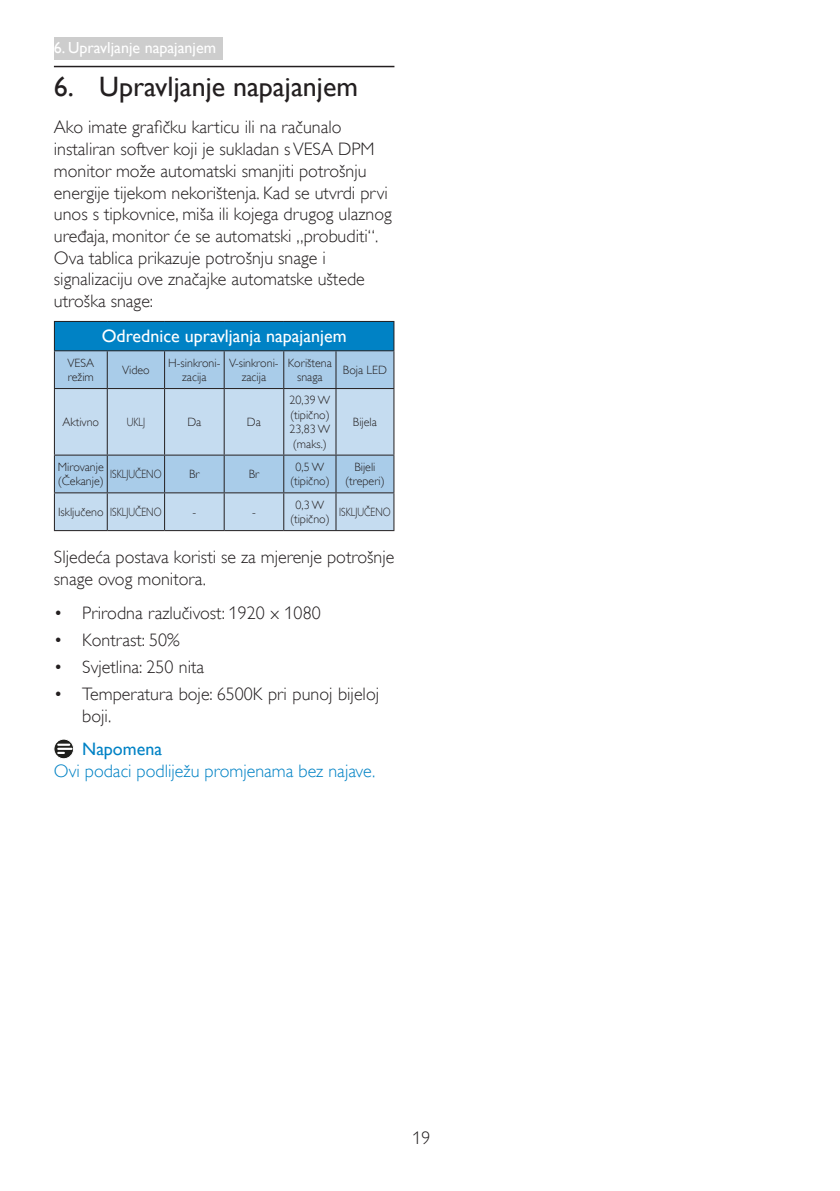
<style>
.page{position:relative;width:840px;height:1191px;background:#fff}
.page>*{position:absolute;margin:0;border:0;box-sizing:border-box;transform-origin:0 0}
.Main_Heading{font:28px "Gill Sans Alt One WGL";color:#231f20}
.chapter-paragraph{font:18px/21.6px "Gill Sans Alt One WGL Light";color:#231f20}
.Bullet{font:18px/21.6px "Gill Sans Alt One WGL Light";color:#231f20}
.Note_body{font:18px "Gill Sans Alt One WGL Light";color:#0082c5}
.t1{font:18px "Gill Sans Alt One WGL";color:#fff}
.Heading_4_Blue{font:18px "Gill Sans Alt One WGL";color:#0082c5}
.t2{font:16px "Gill Sans Alt One WGL";color:#fff}
.t3{font:12px/14.4px "Gill Sans Alt One WGL Light";color:#231f20;text-align:center}
.t4{font:12px "Gill Sans Alt One WGL Light";color:#231f20;scale:.8 1}
</style>
<div class="page">
<div style="left:54px;top:37px;width:168px;height:23px;background:#cdcdcd"></div>
<hr style="left:54px;top:66px;width:340px;height:1px;background:#231f20">
<div style="left:54px;top:321px;width:340px;height:30px;background:#0082c5"></div>
<div style="left:55px;top:351px;width:338px;height:37px;background:#a9cce9"></div>
<svg style="left:55px;top:389px;width:338px;height:141px;background:#bbd5eb"></svg>
<svg style="left:54px;top:322px;width:1px;height:28px"></svg>
<svg style="left:393px;top:322px;width:1px;height:28px"></svg>
<hr style="left:54px;top:321px;width:53px;height:1px;background:#231f20">
<hr style="left:107px;top:321px;width:57px;height:1px;background:#231f20">
<hr style="left:164px;top:321px;width:60px;height:1px;background:#231f20">
<hr style="left:224px;top:321px;width:59px;height:1px;background:#231f20">
<hr style="left:283px;top:321px;width:53px;height:1px;background:#231f20">
<hr style="left:336px;top:321px;width:58px;height:1px;background:#231f20">
<hr style="left:54px;top:350px;width:53px;height:1px;background:#231f20">
<hr style="left:107px;top:350px;width:57px;height:1px;background:#231f20">
<hr style="left:164px;top:350px;width:60px;height:1px;background:#231f20">
<hr style="left:224px;top:350px;width:59px;height:1px;background:#231f20">
<hr style="left:283px;top:350px;width:53px;height:1px;background:#231f20">
<hr style="left:336px;top:350px;width:58px;height:1px;background:#231f20">
<hr style="left:54px;top:351px;width:1px;height:37px;background:#231f20">
<hr style="left:107px;top:351px;width:1px;height:37px;background:#231f20">
<hr style="left:164px;top:351px;width:1px;height:37px;background:#231f20">
<hr style="left:223px;top:351px;width:1px;height:37px;background:#231f20">
<hr style="left:283px;top:351px;width:1px;height:37px;background:#231f20">
<hr style="left:335px;top:351px;width:1px;height:37px;background:#231f20">
<hr style="left:393px;top:351px;width:1px;height:37px;background:#231f20">
<hr style="left:54px;top:389px;width:1px;height:65px;background:#231f20">
<hr style="left:54px;top:388px;width:53px;height:1px;background:#231f20">
<hr style="left:107px;top:389px;width:1px;height:65px;background:#231f20">
<hr style="left:107px;top:388px;width:57px;height:1px;background:#231f20">
<hr style="left:164px;top:389px;width:1px;height:65px;background:#231f20">
<hr style="left:164px;top:388px;width:60px;height:1px;background:#231f20">
<hr style="left:223px;top:389px;width:1px;height:65px;background:#231f20">
<hr style="left:224px;top:388px;width:59px;height:1px;background:#231f20">
<hr style="left:283px;top:389px;width:1px;height:65px;background:#231f20">
<hr style="left:283px;top:388px;width:53px;height:1px;background:#231f20">
<hr style="left:335px;top:389px;width:1px;height:65px;background:#231f20">
<hr style="left:393px;top:389px;width:1px;height:65px;background:#231f20">
<hr style="left:336px;top:388px;width:58px;height:1px;background:#231f20">
<hr style="left:54px;top:455px;width:1px;height:37px;background:#231f20">
<hr style="left:54px;top:454px;width:53px;height:1px;background:#231f20">
<hr style="left:107px;top:455px;width:1px;height:37px;background:#231f20">
<hr style="left:107px;top:454px;width:57px;height:1px;background:#231f20">
<hr style="left:164px;top:455px;width:1px;height:37px;background:#231f20">
<hr style="left:164px;top:454px;width:60px;height:1px;background:#231f20">
<hr style="left:223px;top:455px;width:1px;height:37px;background:#231f20">
<hr style="left:224px;top:454px;width:59px;height:1px;background:#231f20">
<hr style="left:283px;top:455px;width:1px;height:37px;background:#231f20">
<hr style="left:283px;top:454px;width:53px;height:1px;background:#231f20">
<hr style="left:335px;top:455px;width:1px;height:37px;background:#231f20">
<hr style="left:393px;top:455px;width:1px;height:37px;background:#231f20">
<hr style="left:336px;top:454px;width:58px;height:1px;background:#231f20">
<hr style="left:54px;top:493px;width:1px;height:37px;background:#231f20">
<hr style="left:54px;top:492px;width:53px;height:1px;background:#231f20">
<hr style="left:54px;top:530px;width:53px;height:1px;background:#231f20">
<hr style="left:107px;top:493px;width:1px;height:37px;background:#231f20">
<hr style="left:107px;top:492px;width:57px;height:1px;background:#231f20">
<hr style="left:107px;top:530px;width:57px;height:1px;background:#231f20">
<hr style="left:164px;top:493px;width:1px;height:37px;background:#231f20">
<hr style="left:164px;top:492px;width:60px;height:1px;background:#231f20">
<hr style="left:164px;top:530px;width:60px;height:1px;background:#231f20">
<hr style="left:223px;top:493px;width:1px;height:37px;background:#231f20">
<hr style="left:224px;top:492px;width:59px;height:1px;background:#231f20">
<hr style="left:224px;top:530px;width:59px;height:1px;background:#231f20">
<hr style="left:283px;top:493px;width:1px;height:37px;background:#231f20">
<hr style="left:283px;top:492px;width:53px;height:1px;background:#231f20">
<hr style="left:283px;top:530px;width:53px;height:1px;background:#231f20">
<hr style="left:335px;top:493px;width:1px;height:37px;background:#231f20">
<hr style="left:393px;top:493px;width:1px;height:37px;background:#231f20">
<hr style="left:336px;top:492px;width:58px;height:1px;background:#231f20">
<hr style="left:336px;top:530px;width:58px;height:1px;background:#231f20">
<svg style="left:54px;top:739px;width:20px;height:19px"></svg>
<div style="left:54px;top:739px;width:20px;height:19px;border:1px solid #fff;border-radius:50%"></div>
<svg style="left:58px;top:743px;width:13px;height:11px"></svg>
<p class="t2" style="left:54px;top:36px;width:164px">6. Upravljanje napajanjem</p>
<p class="Main_Heading" style="left:54px;top:67px;width:305px">6. Upravljanje napajanjem</p>
<p class="chapter-paragraph" style="left:54px;top:117px;width:339px">Ako imate grafičku karticu ili na računalo instaliran softver koji je sukladan sVESA DPM monitor može automatski smanjiti potrošnju energije tijekom nekorištenja. Kad se utvrdi prvi unos s tipkovnice, miša ili kojega drugog ulaznog uređaja, monitor će se automatski „probuditi“.<br>Ova tablica prikazuje potrošnju snage i signalizaciju ove značajke automatske uštede utroška snage:</p>
<p class="t1" style="left:102px;top:324px;width:246px">Odrednice upravljanja napajanjem</p>
<p class="t3" style="left:67px;top:355px;width:28px;text-align:left">VESA režim</p>
<p class="t3" style="left:122px;top:362px;width:29px">Video</p>
<p class="t3" style="left:168px;top:355px;width:54px">H-sinkroni&shy;zacija</p>
<p class="t3" style="left:229px;top:355px;width:51px">V-sinkroni&shy;zacija</p>
<p class="t3" style="left:288px;top:355px;width:46px">Korištena snaga</p>
<p class="t3" style="left:343px;top:362px;width:45px">Boja LED</p>
<p class="t3" style="left:62px;top:415px;width:38px">Aktivno</p>
<p class="t4" style="left:127px;top:414px;width:24px">UKLJ</p>
<p class="t3" style="left:187px;top:415px;width:16px">Da</p>
<p class="t3" style="left:247px;top:415px;width:16px">Da</p>
<p class="t3" style="left:289px;top:393px;width:42px;text-align:left">20,39 W (tipično)</p>
<p class="t3" style="left:289px;top:422px;width:42px;text-align:left">23,83 W (maks.)</p>
<p class="t3" style="left:353px;top:415px;width:26px">Bijela</p>
<p class="t3" style="left:58px;top:460px;width:48px;text-align:left">Mirovanje (Čekanje)</p>
<p class="t4" style="left:110px;top:466px;width:66px">ISKLJUČENO</p>
<p class="t3" style="left:189px;top:467px;width:12px">Br</p>
<p class="t3" style="left:249px;top:467px;width:12px">Br</p>
<p class="t3" style="left:290px;top:460px;width:41px">0,5 W (tipično)</p>
<p class="t3" style="left:345px;top:460px;width:41px">Bijeli (treperi)</p>
<p class="t3" style="left:58px;top:504px;width:47px">Isključeno</p>
<p class="t4" style="left:110px;top:504px;width:66px">ISKLJUČENO</p>
<p class="t3" style="left:192px;top:504px;width:5px">-</p>
<p class="t3" style="left:252px;top:504px;width:5px">-</p>
<p class="t3" style="left:290px;top:497px;width:41px">0,3 W (tipično)</p>
<p class="t4" style="left:339px;top:504px;width:66px">ISKLJUČENO</p>
<p class="chapter-paragraph" style="left:54px;top:546px;width:342px">Sljedeća postava koristi se za mjerenje potrošnje snage ovog monitora.</p>
<p class="Bullet" style="left:54px;top:602px;width:268px">• Prirodna razlučivost: 1920 x 1080</p>
<p class="Bullet" style="left:54px;top:629px;width:127px">• Kontrast: 50%</p>
<p class="Bullet" style="left:54px;top:656px;width:152px">• Svjetlina: 250 nita</p>
<p class="Bullet" style="left:82px;top:683px;width:298px;text-indent:-28px">• Temperatura boje: 6500K pri punoj bijeloj boji.</p>
<p class="Heading_4_Blue" style="left:82px;top:736px;width:81px">Napomena</p>
<p class="Note_body" style="left:54px;top:759px;width:323px">Ovi podaci podliježu promjenama bez najave.</p>
<p class="chapter-paragraph" style="left:412px;top:1127px;width:19px">19</p>
</div>
